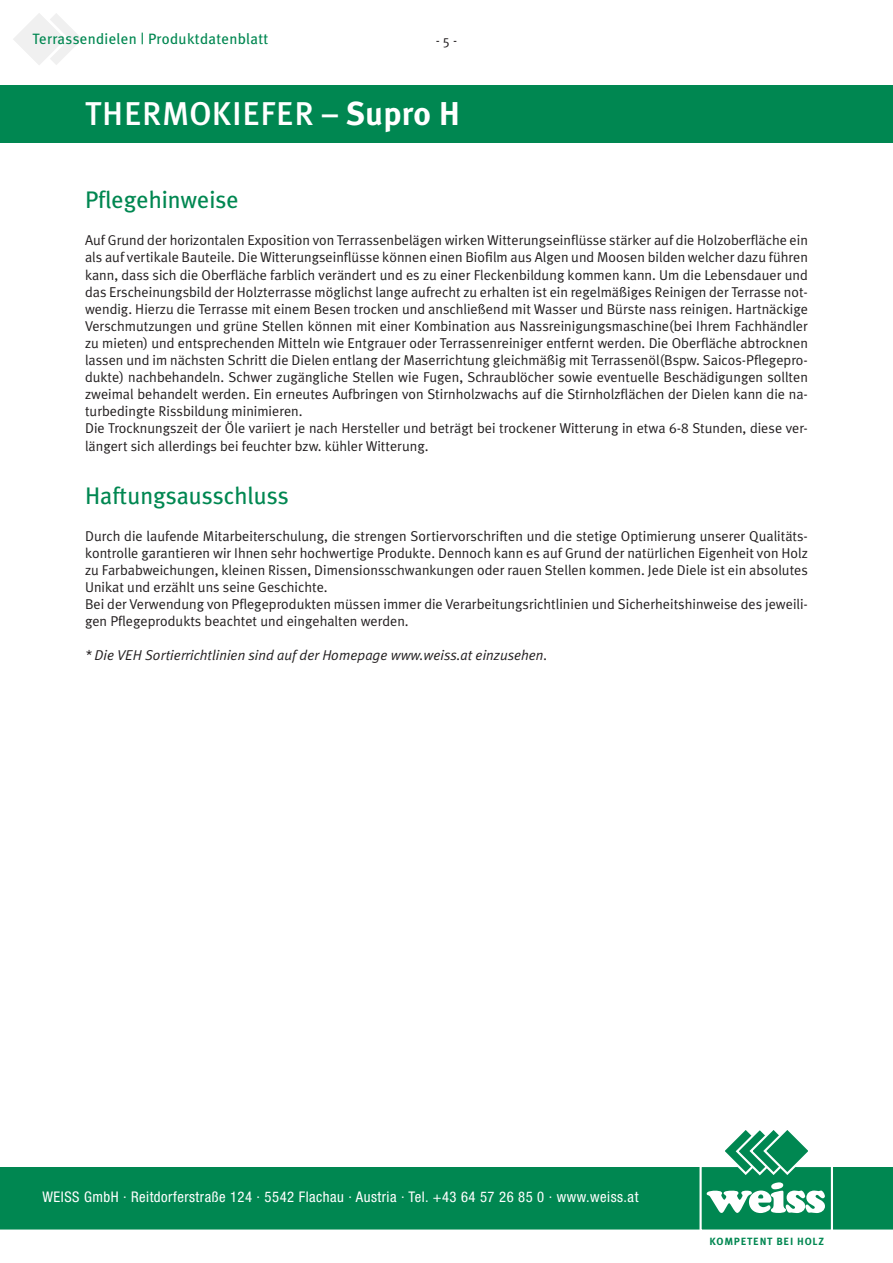
<style>
.page{position:relative;width:893px;height:1263px;background:#fff}
.page>*{position:absolute;margin:0;border:0;box-sizing:border-box;transform-origin:0 0}
.t1{font:500 33px "Meta Plus";letter-spacing:.015em;color:#fff}
.t2{font:24px "Meta Plus";color:#008751}
.t3{font:15px "Meta Plus";letter-spacing:.02em;color:#008751}
.t4{font:condensed 14.7px "Helvetica Neue LT Std";letter-spacing:.035em;color:#fff}
.t5{font:14.25px/17.1px "Meta Plus Normal";color:#231f20}
.t6{font:italic 14.25px "Meta Plus Normal";color:#231f20}
.t7{font:13.5px "Meta Plus Normal";color:#231f20}
.t8{font:700 10.5px "Meta Plus";letter-spacing:.075em;color:#008751}
.s1{font-weight:700}
</style>
<div class="page">
<div style="left:0;top:85px;width:893px;height:57px;background:#008751"></div>
<svg style="left:13px;top:13px;width:69px;height:52px"></svg>
<div style="left:0;top:1167px;width:893px;height:63px;background:#008751"></div>
<svg style="left:699px;top:1130px;width:134px;height:100px"></svg>
<p class="t3" style="left:33px;top:30px;width:237px">Terrassendielen | Produktdatenblatt</p>
<p class="t7" style="left:436px;top:32px;width:23px">- 5 -</p>
<h1 class="t1" style="left:85px;top:94px;width:377px">THERMOKIEFER – <span class="s1">Supro H</span></h1>
<h2 class="t2" style="left:85px;top:186px;width:155px">Pflegehinweise</h2>
<p class="t5" style="left:85px;top:232px;width:724px">Auf Grund der horizontalen Exposition von Terrassenbelägen wirken Witterungseinflüsse stärker auf die Holzoberfläche ein als auf vertikale Bauteile. Die Witterungseinflüsse können einen Biofilm aus Algen und Moosen bilden welcher dazu führen kann, dass sich die Oberfläche farblich verändert und es zu einer Fleckenbildung kommen kann. Um die Lebensdauer und das Erscheinungsbild der Holzterrasse möglichst lange aufrecht zu erhalten ist ein regelmäßiges Reinigen der Terrasse not&shy;wendig. Hierzu die Terrasse mit einem Besen trocken und anschließend mit Wasser und Bürste nass reinigen. Hartnäckige Verschmutzungen und grüne Stellen können mit einer Kombination aus Nassreinigungsmaschine(bei Ihrem Fachhändler zu mieten) und entsprechenden Mitteln wie Entgrauer oder Terrassenreiniger entfernt werden. Die Oberfläche abtrocknen lassen und im nächsten Schritt die Dielen entlang der Maserrichtung gleichmäßig mit Terrassenöl(Bspw. Saicos-Pflegepro&shy;dukte) nachbehandeln. Schwer zugängliche Stellen wie Fugen, Schraublöcher sowie eventuelle Beschädigungen sollten zweimal behandelt werden. Ein erneutes Aufbringen von Stirnholzwachs auf die Stirnholzflächen der Dielen kann die na&shy;turbedingte Rissbildung minimieren.<br>Die Trocknungszeit der Öle variiert je nach Hersteller und beträgt bei trockener Witterung in etwa 6-8 Stunden, diese ver&shy;längert sich allerdings bei feuchter bzw. kühler Witterung.</p>
<h2 class="t2" style="left:85px;top:482px;width:205px">Haftungsausschluss</h2>
<p class="t5" style="left:85px;top:527px;width:724px">Durch die laufende Mitarbeiterschulung, die strengen Sortiervorschriften und die stetige Optimierung unserer Qualitäts&shy;kontrolle garantieren wir Ihnen sehr hochwertige Produkte. Dennoch kann es auf Grund der natürlichen Eigenheit von Holz zu Farbabweichungen, kleinen Rissen, Dimensionsschwankungen oder rauen Stellen kommen. Jede Diele ist ein absolutes Unikat und erzählt uns seine Geschichte.<br>Bei der Verwendung von Pflegeprodukten müssen immer die Verarbeitungsrichtlinien und Sicherheitshinweise des jeweili&shy;gen Pflegeprodukts beachtet und eingehalten werden.</p>
<p class="t6" style="left:85px;top:647px;width:464px">* Die VEH Sortierrichtlinien sind auf der Homepage www.weiss.at einzusehen.</p>
<p class="t4" style="left:43px;top:1188px;width:598px">WEISS GmbH · Reitdorferstraße 124 · 5542 Flachau · Austria · Tel. +43 64 57 26 85 0 · www.weiss.at</p>
<p class="t8" style="left:710px;top:1235px;width:116px">KOMPETENT BEI HOLZ</p>
</div>
